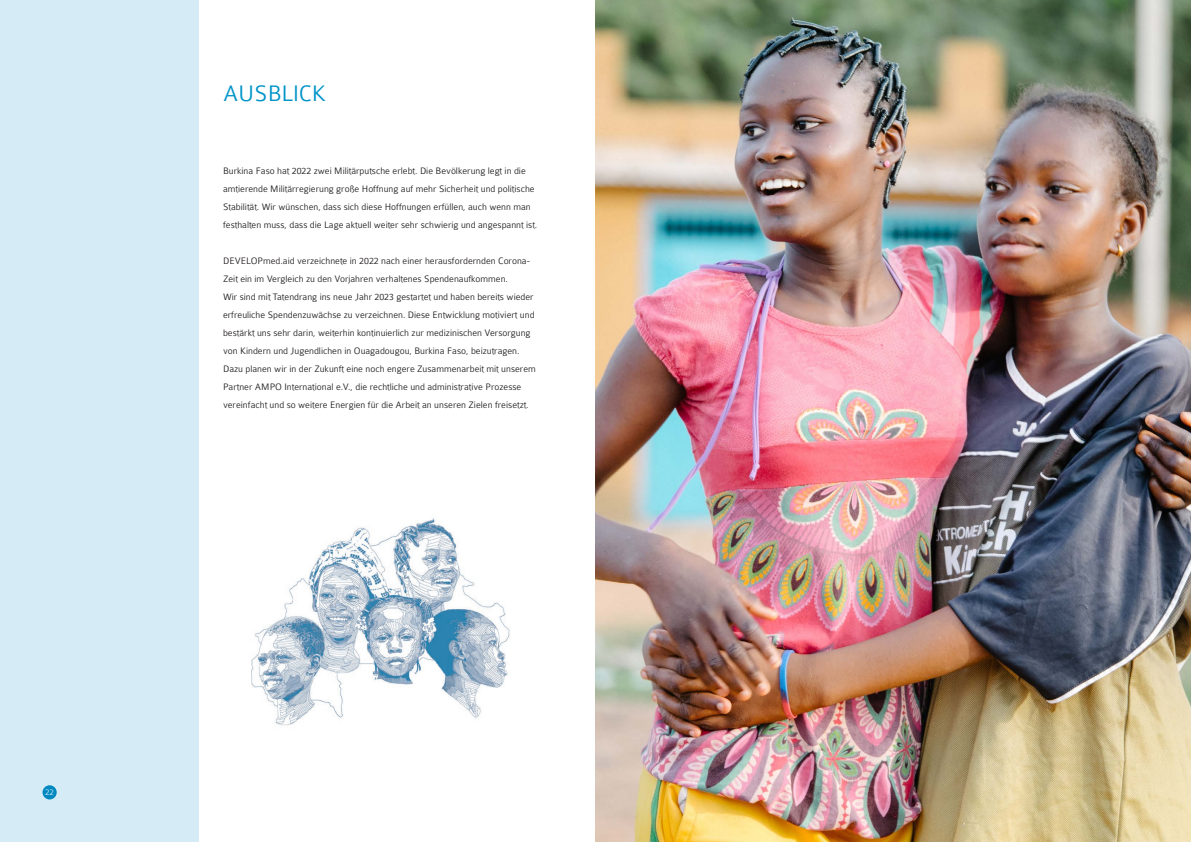
<style>
.page{position:relative;width:1191px;height:842px;background:#fff}
.page>*{position:absolute;margin:0;border:0;box-sizing:border-box;transform-origin:0 0}
.t1{font:300 24px "Colaborate";color:#0094c8}
.t2{font:300 10px/18px "Colaborate";color:#231f20}
.t3{font:300 9px "Colaborate";color:#fff}
</style>
<div class="page">
<div style="left:0;top:0;width:199px;height:842px;background:#d5ebf5"></div>
<img style="left:595px;top:0;width:596px;height:842px">
<img style="left:252px;top:518px;width:258px;height:208px">
<p class="t3" style="left:45px;top:788px;width:10px">22</p>
<h1 class="t1" style="left:223px;top:81px;width:104px">AUSBLICK</h1>
<p class="t2" style="left:223px;top:162px;width:316px">Burkina Faso hat 2022 zwei Militärputsche erlebt. Die Bevölkerung legt in die amtierende Militärregierung große Hoffnung auf mehr Sicherheit und politische Stabilität. Wir wünschen, dass sich diese Hoffnungen erfüllen, auch wenn man festhalten muss, dass die Lage aktuell weiter sehr schwierig und angespannt ist.</p>
<p class="t2" style="left:223px;top:252px;width:314px">DEVELOPmed.aid verzeichnete in 2022 nach einer herausfordernden Corona-Zeit ein im Vergleich zu den Vorjahren verhaltenes Spendenaufkommen.<br>Wir sind mit Tatendrang ins neue Jahr 2023 gestartet und haben bereits wieder erfreuliche Spendenzuwächse zu verzeichnen. Diese Entwicklung motiviert und bestärkt uns sehr darin, weiterhin kontinuierlich zur medizinischen Versorgung von Kindern und Jugendlichen in Ouagadougou, Burkina Faso, beizutragen.<br>Dazu planen wir in der Zukunft eine noch engere Zusammenarbeit mit unserem Partner AMPO International e.V., die rechtliche und administrative Prozesse vereinfacht und so weitere Energien für die Arbeit an unseren Zielen freisetzt.</p>
</div>
